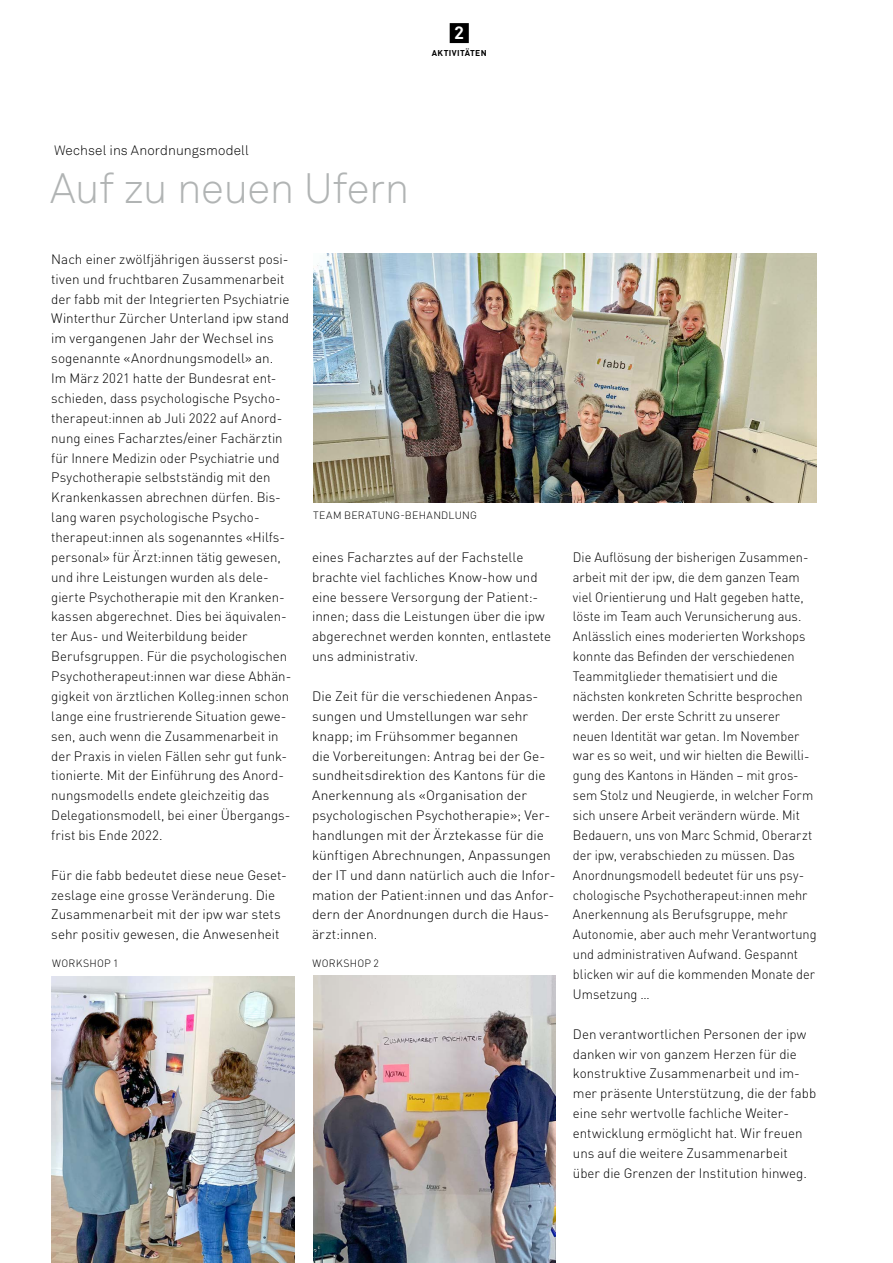
<style>
.page{position:relative;width:893px;height:1263px;background:#fff}
.page>*{position:absolute;margin:0;border:0;box-sizing:border-box;transform-origin:0 0}
.t1{font:300 42px "Akkurat Std";letter-spacing:-.01em;color:#b1b4b4}
.t2{font:700 17.85px "Akkurat Std";color:#fff}
.t3{font:300 13.5px/19.8px "DINOT";color:#000}
.t4{font:300 13.5px/19.8px "DINOT";color:#000;scale:.95 1}
.t5{font:300 13.5px "Akkurat Std";letter-spacing:.01em;color:#000}
.t6{font:300 10.5px "DINOT";letter-spacing:.025em;color:#000}
.t7{font:700 8.4px "DINOT";letter-spacing:.04em;color:#000}
</style>
<div class="page">
<div style="left:450px;top:23px;width:19px;height:20px;background:#000"></div>
<img style="left:313px;top:254px;width:504px;height:248px">
<img style="left:51px;top:976px;width:244px;height:287px">
<img style="left:313px;top:976px;width:242px;height:287px">
<h2 class="t2" style="left:454px;top:22px;width:12px">2</h2>
<p class="t7" style="left:432px;top:47px;width:56px">AKTIVITÄTEN</p>
<p class="t5" style="left:54px;top:142px;width:196px">Wechsel ins Anordnungsmodell</p>
<h1 class="t1" style="left:50px;top:164px;width:361px">Auf zu neuen Ufern</h1>
<p class="t3" style="left:51px;top:248px;width:242px">Nach einer zwölfjährigen äusserst posi&shy;tiven und fruchtbaren Zusammenarbeit der fabb mit der Integrierten Psychiatrie Winterthur Zürcher Unterland ipw stand im vergangenen Jahr der Wechsel ins sogenannte «Anordnungsmodell» an.<br>Im März 2021 hatte der Bundesrat ent&shy;schieden, dass psychologische Psycho&shy;therapeut:innen ab Juli 2022 auf Anord&shy;nung eines Facharztes/einer Fachärztin für Innere Medizin oder Psychiatrie und Psychotherapie selbstständig mit den Krankenkassen abrechnen dürfen. Bis&shy;lang waren psychologische Psycho&shy;therapeut:innen als sogenanntes «Hilfs&shy;personal» für Ärzt:innen tätig gewesen, und ihre Leistungen wurden als dele&shy;gierte Psychotherapie mit den Kranken&shy;kassen abgerechnet. Dies bei äquivalen&shy;ter Aus- und Weiterbildung beider Berufsgruppen. Für die psychologischen Psychotherapeut:innen war diese Abhän&shy;gigkeit von ärztlichen Kolleg:innen schon lange eine frustrierende Situation gewe&shy;sen, auch wenn die Zusammenarbeit in der Praxis in vielen Fällen sehr gut funk&shy;tionierte. Mit der Einführung des Anord&shy;nungsmodells endete gleichzeitig das Delegationsmodell, bei einer Übergangs&shy;frist bis Ende 2022.</p>
<p class="t3" style="left:51px;top:864px;width:237px">Für die fabb bedeutet diese neue Geset&shy;zeslage eine grosse Veränderung. Die Zusammenarbeit mit der ipw war stets sehr positiv gewesen, die Anwesenheit</p>
<p class="t6" style="left:313px;top:508px;width:165px">TEAM BERATUNG-BEHANDLUNG</p>
<p class="t3" style="left:312px;top:546px;width:241px">eines Facharztes auf der Fachstelle brachte viel fachliches Know-how und eine bessere Versorgung der Patient:- innen; dass die Leistungen über die ipw abgerechnet werden konnten, entlastete uns administrativ.</p>
<p class="t3" style="left:312px;top:686px;width:245px">Die Zeit für die verschiedenen Anpas&shy;sungen und Umstellungen war sehr knapp; im Frühsommer begannen<br>die Vorbereitungen: Antrag bei der Ge&shy;sundheitsdirektion des Kantons für die Anerkennung als «Organisation der psychologischen Psychotherapie»; Ver&shy;handlungen mit der Ärztekasse für die künftigen Abrechnungen, Anpassungen der IT und dann natürlich auch die Infor&shy;mation der Patient:innen und das Anfor&shy;dern der Anordnungen durch die Haus&shy;ärzt:innen.</p>
<p class="t6" style="left:52px;top:956px;width:68px">WORKSHOP 1</p>
<p class="t6" style="left:313px;top:956px;width:68px">WORKSHOP 2</p>
<p class="t4" style="left:573px;top:546px;width:258px">Die Auflösung der bisherigen Zusammen&shy;arbeit mit der ipw, die dem ganzen Team viel Orientierung und Halt gegeben hatte, löste im Team auch Verunsicherung aus.<br>Anlässlich eines moderierten Workshops konnte das Befinden der verschiedenen Teammitglieder thematisiert und die nächsten konkreten Schritte besprochen werden. Der erste Schritt zu unserer neuen Identität war getan. Im November war es so weit, und wir hielten die Bewilli&shy;gung des Kantons in Händen – mit gros&shy;sem Stolz und Neugierde, in welcher Form sich unsere Arbeit verändern würde. Mit Bedauern, uns von Marc Schmid, Oberarzt der ipw, verabschieden zu müssen. Das Anordnungsmodell bedeutet für uns psy&shy;chologische Psychotherapeut:innen mehr Anerkennung als Berufsgruppe, mehr Autonomie, aber auch mehr Verantwortung und administrativen Aufwand. Gespannt blicken wir auf die kommenden Monate der Umsetzung …</p>
<p class="t3" style="left:573px;top:1023px;width:245px">Den verantwortlichen Personen der ipw danken wir von ganzem Herzen für die konstruktive Zusammenarbeit und im&shy;mer präsente Unterstützung, die der fabb eine sehr wertvolle fachliche Weiter&shy;entwicklung ermöglicht hat. Wir freuen uns auf die weitere Zusammenarbeit über die Grenzen der Institution hinweg.</p>
</div>
